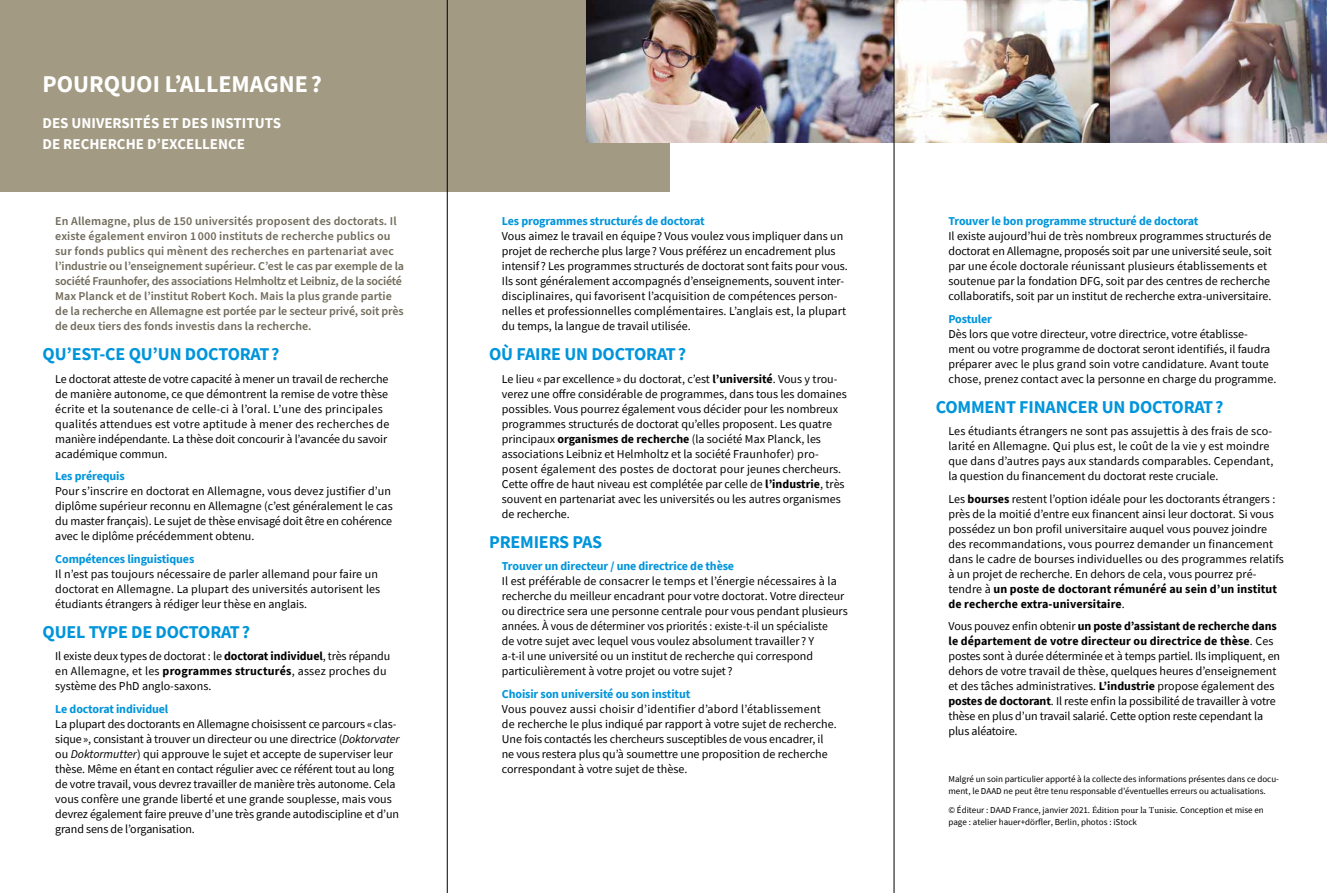
<style>
.page{position:relative;width:1327px;height:893px;background:#fff}
.page>*{position:absolute;margin:0;border:0;box-sizing:border-box;transform-origin:0 0}
.t1{font:700 24px "Source Sans Pro";color:#fff}
.t2{font:700 18px "Source Sans Pro";letter-spacing:-.01em;color:#0095db}
.t3{font:700 15px/21px "Source Sans Pro";color:#fff}
.t4{font:12px/15px "Source Sans Pro";color:#000}
.t5{font:600 12px/15px "Source Sans Pro";color:#706b5b}
.t6{font:700 12px "Source Sans Pro";letter-spacing:-.01em;color:#0095db}
.t7{font:9px/12px "Source Sans Pro";color:#000}
.s1{font-weight:700}
.s2{font-style:italic}
.s3{font-family:"Minion Pro"}
</style>
<div class="page">
<div style="left:0;top:0;width:670px;height:191px;background:#a29a83"></div>
<img style="left:587px;top:0;width:740px;height:143px">
<hr style="left:894px;top:0;width:1px;height:893px;background:#000">
<hr style="left:447px;top:0;width:1px;height:893px;background:#000">
<h1 class="t1" style="left:43px;top:67px;width:281px">POURQUOI L’ALLEMAGNE?</h1>
<p class="t3" style="left:43px;top:112px;width:240px">DES UNIVERSITÉS ET DES INSTITUTS<br>DE RECHERCHE D’EXCELLENCE</p>
<p class="t5" style="left:55px;top:214px;width:350px">En Allemagne, plus de 150 universités proposent des -doctorats. Il existe également environ 1 000 instituts de recherche publics ou sur fonds publics qui mènent des recherches en partenariat avec l’industrie ou l’enseignement supérieur. C’est le cas par exemple de la société Fraunhofer, des associations Helmholtz et Leibniz, de la société Max Planck et de l’institut Robert Koch. Mais la plus grande partie de la recherche en Allemagne est portée par le secteur privé, soit près de deux tiers des fonds investis dans la recherche.</p>
<h2 class="t2" style="left:43px;top:342px;width:238px">QU’EST-CE QU’UN DOCTORAT?</h2>
<p class="t4" style="left:55px;top:371px;width:336px">Le doctorat atteste de votre capacité à mener un travail de recherche de manière autonome, ce que démontrent la remise de votre thèse écrite et la soutenance de celle-ci à l’oral. L’une des principales qualités attendues est votre aptitude à mener des recherches de manière indépendante. La thèse doit concourir à l’avancée du savoir académique commun.</p>
<p class="t6" style="left:55px;top:468px;width:71px">Les prérequis</p>
<p class="t4" style="left:55px;top:483px;width:339px">Pour s’inscrire en doctorat en Allemagne, vous devez justifier d’un diplôme supérieur reconnu en Allemagne (c’est généralement le cas du master français). Le sujet de thèse envisagé doit être en cohérence avec le diplôme précédemment obtenu.</p>
<p class="t6" style="left:55px;top:550px;width:141px">Compétences linguistiques</p>
<p class="t4" style="left:55px;top:566px;width:326px">Il n’est pas toujours nécessaire de parler allemand pour faire un doctorat en Allemagne. La plupart des universités autorisent les étudiants étrangers à rédiger leur thèse en anglais.</p>
<h2 class="t2" style="left:43px;top:619px;width:209px">QUEL TYPE DE DOCTORAT?</h2>
<p class="t4" style="left:55px;top:648px;width:336px">Il existe deux types de doctorat : le <span class="s1">doctorat individuel</span>, très répandu en Allemagne, et les <span class="s1">programmes structurés</span>, assez proches du système des PhD anglo-saxons.</p>
<p class="t6" style="left:55px;top:700px;width:115px">Le doctorat individuel</p>
<p class="t4" style="left:55px;top:716px;width:346px">La plupart des doctorants en Allemagne choisissent ce parcours «clas&shy;sique», consistant à trouver un directeur ou une directrice (<span class="s2">Doktorvater </span>ou <span class="s2">Doktormutter</span>) qui approuve le sujet et accepte de superviser leur thèse. Même en étant en contact régulier avec ce référent tout au long de votre travail, vous devrez travailler de manière très autonome. Cela vous confère une grande liberté et une grande souplesse, mais vous devrez également faire preuve d’une très grande autodiscipline et d’un grand sens de l’organisation.</p>
<p class="t6" style="left:502px;top:213px;width:204px">Les programmes structurés de doctorat</p>
<p class="t4" style="left:502px;top:228px;width:347px">Vous aimez le travail en équipe ? Vous voulez vous impliquer dans un projet de recherche plus large ? Vous préférez un encadrement plus intensif ? Les programmes structurés de doctorat sont faits pour vous.<br>Ils sont généralement accompagnés d’enseignements, souvent inter&shy;disciplinaires, qui favorisent l’acquisition de compétences person&shy;nelles et professionnelles complémentaires. L’anglais est, la plupart du temps, la langue de travail utilisée.</p>
<h2 class="t2" style="left:489px;top:342px;width:198px">OÙ FAIRE UN DOCTORAT?</h2>
<p class="t4" style="left:502px;top:371px;width:346px">Le lieu «par excellence » du doctorat, c’est <span class="s1">l’université</span>. Vous y trou&shy;verez une offre considérable de programmes, dans tous les domaines possibles. Vous pourrez également vous décider pour les nombreux programmes structurés de doctorat qu’elles proposent. Les quatre principaux <span class="s1">organismes de recherche</span> (la société Max Planck, les associations Leibniz et Helmholtz et la société Fraunhofer) pro&shy;posent également des postes de doctorat pour jeunes chercheurs.<br>Cette offre de haut niveau est complétée par celle de <span class="s1">l’industrie</span>, très souvent en partenariat avec les universités ou les autres organismes de recherche.</p>
<h2 class="t2" style="left:489px;top:529px;width:115px">PREMIERS PAS</h2>
<p class="t6" style="left:502px;top:558px;width:234px">Trouver un directeur / une directrice de thèse</p>
<p class="t4" style="left:502px;top:573px;width:347px">Il est préférable de consacrer le temps et l’énergie nécessaires à la recherche du meilleur encadrant pour votre doctorat. Votre directeur ou directrice sera une personne centrale pour vous pendant plusieurs années. À vous de déterminer vos priorités : existe-t-il un spécialiste<br>de votre sujet avec lequel vous voulez absolument travailler ? Y<br>a-t-il une université ou un institut de recherche qui correspond particulièrement à votre projet ou votre sujet ?</p>
<p class="t6" style="left:502px;top:685px;width:190px">Choisir son université ou son institut</p>
<p class="t4" style="left:502px;top:701px;width:336px">Vous pouvez aussi choisir d’identifier d’abord l’établissement<br>de recherche le plus indiqué par rapport à votre sujet de recherche.<br>Une fois contactés les chercheurs susceptibles de vous encadrer, il ne vous restera plus qu’à soumettre une proposition de recherche correspondant à votre sujet de thèse.</p>
<p class="t6" style="left:948px;top:213px;width:251px">Trouver le bon programme structuré de doctorat</p>
<p class="t4" style="left:948px;top:228px;width:325px">Il existe aujourd’hui de très nombreux programmes structurés de doctorat en Allemagne, proposés soit par une université seule, soit par une école doctorale réunissant plusieurs établissements et soutenue par la fondation DFG, soit par des centres de recherche collaboratifs, soit par un institut de recherche extra-universitaire.</p>
<p class="t6" style="left:948px;top:310px;width:45px">Postuler</p>
<p class="t4" style="left:948px;top:326px;width:329px">Dès lors que votre directeur, votre directrice, votre établisse&shy;ment ou votre programme de doctorat seront identifiés, il faudra préparer avec le plus grand soin votre candidature. Avant toute chose, prenez contact avec la personne en charge du programme.</p>
<h2 class="t2" style="left:935px;top:394px;width:289px">COMMENT FINANCER UN DOCTORAT?</h2>
<p class="t4" style="left:948px;top:423px;width:326px">Les étudiants étrangers ne sont pas assujettis à des frais de sco&shy;larité en Allemagne. Qui plus est, le coût de la vie y est moindre que dans d’autres pays aux standards comparables. Cependant, la question du financement du doctorat reste cruciale.</p>
<p class="t4" style="left:948px;top:491px;width:337px">Les <span class="s1">bourses</span> restent l’option idéale pour les doctorants étrangers : près de la moitié d’entre eux financent ainsi leur doctorat. Si vous possédez un bon profil universitaire auquel vous pouvez joindre des recommandations, vous pourrez demander un financement dans le cadre de bourses individuelles ou des programmes relatifs à un projet de recherche. En dehors de cela, vous pourrez pré&shy;tendre à <span class="s1">un poste de doctorant rémunéré au sein d’un institut de recherche extra-universitaire</span>.</p>
<p class="t4" style="left:948px;top:618px;width:333px">Vous pouvez enfin obtenir <span class="s1">un poste d’assistant de recherche dans le département de votre directeur ou directrice de thèse</span>. Ces postes sont à durée déterminée et à temps partiel. Ils impliquent, en dehors de votre travail de thèse, quelques heures d’enseignement et des tâches administratives. <span class="s1">L’industrie</span> propose également des <span class="s1">postes de doctorant</span>. Il reste enfin la possibilité de travailler à votre thèse en plus d’un travail salarié. Cette option reste cependant la plus aléatoire.</p>
<p class="t7" style="left:948px;top:772px;width:332px">Malgré un soin particulier apporté à la collecte des informations présentes dans ce docu&shy;ment, le DAAD ne peut être tenu responsable d’éventuelles erreurs ou actualisations.</p>
<p class="t7" style="left:948px;top:804px;width:317px">© Éditeur : DAAD France, janvier 2021. <span class="s3">Édition pour la Tunisie</span>. Conception et mise en page : atelier hauer+dörfler, Berlin, photos : iStock</p>
</div>
